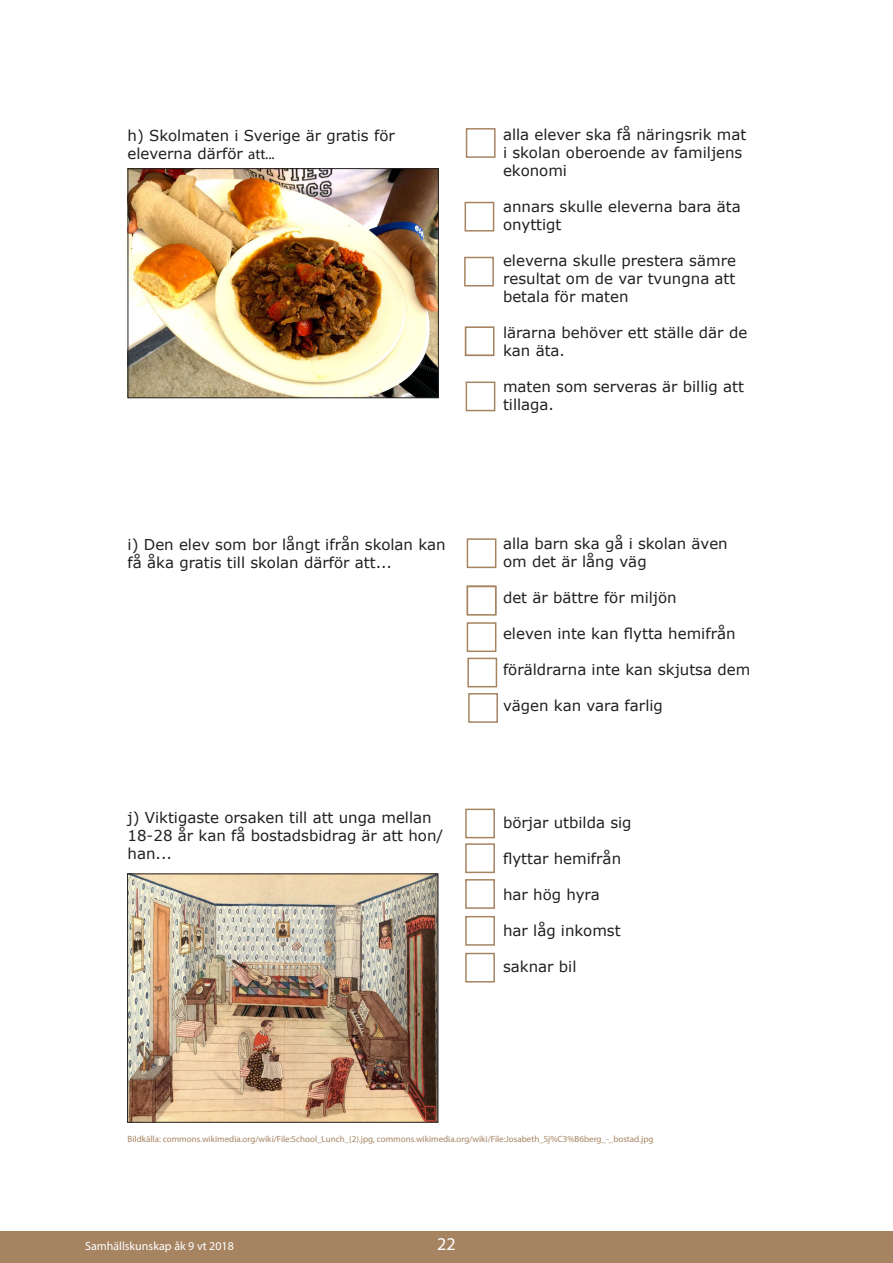
<style>
.page{position:relative;width:893px;height:1263px;background:#fff}
.page>*{position:absolute;margin:0;border:0;box-sizing:border-box;transform-origin:0 0}
.t1{font:18px "Myriad Pro";color:#fff}
.t2{font:15px/18px "Verdana";color:#231f20}
.t3{font:12px "Myriad Pro";color:#fff}
.t4{font:9px "Myriad Pro";color:#a68462}
.s1{font-family:"Myriad Pro"}
</style>
<div class="page">
<div style="left:0;top:1231px;width:893px;height:32px;background:#a68462"></div>
<img style="left:130px;top:170px;width:307px;height:226px">
<div style="left:128px;top:168px;width:311px;height:230px;border:1px solid #231f20"></div>
<img style="left:129px;top:875px;width:307px;height:246px">
<div style="left:127px;top:873px;width:311px;height:250px;border:1px solid #231f20"></div>
<div style="left:466px;top:128px;width:30px;height:30px;background:#fff;border:2px solid #a68462"></div>
<div style="left:465px;top:202px;width:29px;height:30px;background:#fff;border:2px solid #a68462"></div>
<div style="left:464px;top:257px;width:30px;height:29px;background:#fff;border:2px solid #a68462"></div>
<div style="left:465px;top:326px;width:29px;height:30px;border:2px solid #a68462"></div>
<div style="left:467px;top:538px;width:29px;height:30px;background:#fff;border:2px solid #a68462"></div>
<div style="left:467px;top:585px;width:29px;height:30px;background:#c3ad96"></div>
<div style="left:467px;top:622px;width:29px;height:30px;background:#fff;border:2px solid #a68462"></div>
<div style="left:467px;top:586px;width:29px;height:29px;background:#fff;border:2px solid #a68462"></div>
<div style="left:465px;top:809px;width:30px;height:29px;background:#fff;border:2px solid #a68462"></div>
<div style="left:465px;top:879px;width:30px;height:30px;background:#fff;border:2px solid #a68462"></div>
<div style="left:465px;top:916px;width:30px;height:30px;background:#fff;border:2px solid #a68462"></div>
<div style="left:465px;top:953px;width:30px;height:29px;background:#fff;border:2px solid #a68462"></div>
<div style="left:465px;top:843px;width:30px;height:30px;background:#fff;border:2px solid #a68462"></div>
<div style="left:466px;top:381px;width:29px;height:30px;background:#fff;border:2px solid #a68462"></div>
<div style="left:467px;top:658px;width:30px;height:29px;background:#fff;border:2px solid #a68462"></div>
<div style="left:468px;top:693px;width:30px;height:30px;background:#fff;border:2px solid #a68462"></div>
<p class="t2" style="left:128px;top:127px;width:269px">h) Skolmaten i Sverige är gratis för eleverna därför <span class="s1">att...</span></p>
<p class="t2" style="left:503px;top:125px;width:245px">alla elever ska få näringsrik mat i skolan oberoende av familjens ekonomi</p>
<p class="t2" style="left:503px;top:197px;width:239px">annars skulle eleverna bara äta onyttigt</p>
<p class="t2" style="left:503px;top:251px;width:235px;text-align:justify">eleverna skulle prestera sämre resultat om de var tvungna att betala för maten</p>
<p class="t2" style="left:503px;top:323px;width:246px">lärarna behöver ett ställe där de kan äta.</p>
<p class="t2" style="left:503px;top:377px;width:243px">maten som serveras är billig att tillaga.</p>
<p class="t2" style="left:128px;top:536px;width:320px">i) Den elev som bor långt ifrån skolan kan få åka gratis till skolan därför att...</p>
<p class="t2" style="left:503px;top:534px;width:226px">alla barn ska gå i skolan även om det är lång väg</p>
<p class="t2" style="left:503px;top:588px;width:175px">det är bättre för miljön</p>
<p class="t2" style="left:503px;top:624px;width:234px">eleven inte kan flytta hemifrån</p>
<p class="t2" style="left:503px;top:660px;width:249px">föräldrarna inte kan skjutsa dem</p>
<p class="t2" style="left:503px;top:696px;width:161px">vägen kan vara farlig</p>
<p class="t2" style="left:128px;top:808px;width:317px">j) Viktigaste orsaken till att unga mellan<br>18-28 år kan få bostadsbidrag är att hon/ han...</p>
<p class="t2" style="left:503px;top:813px;width:130px">börjar utbilda sig</p>
<p class="t2" style="left:503px;top:849px;width:120px">flyttar hemifrån</p>
<p class="t2" style="left:503px;top:885px;width:98px">har hög hyra</p>
<p class="t2" style="left:503px;top:921px;width:119px">har låg inkomst</p>
<p class="t2" style="left:503px;top:957px;width:75px">saknar bil</p>
<p class="t4" style="left:128px;top:1133px;width:527px">Bildkälla: commons.wikimedia.org/wiki/File:School_Lunch_(2).jpg, commons.wikimedia.org/wiki/File:Josabeth_Sj%C3%B6berg_-_bostad.jpg</p>
<p class="t3" style="left:85px;top:1239px;width:150px">Samhällskunskap åk 9 vt 2018</p>
<p class="t1" style="left:437px;top:1233px;width:20px">22</p>
</div>
